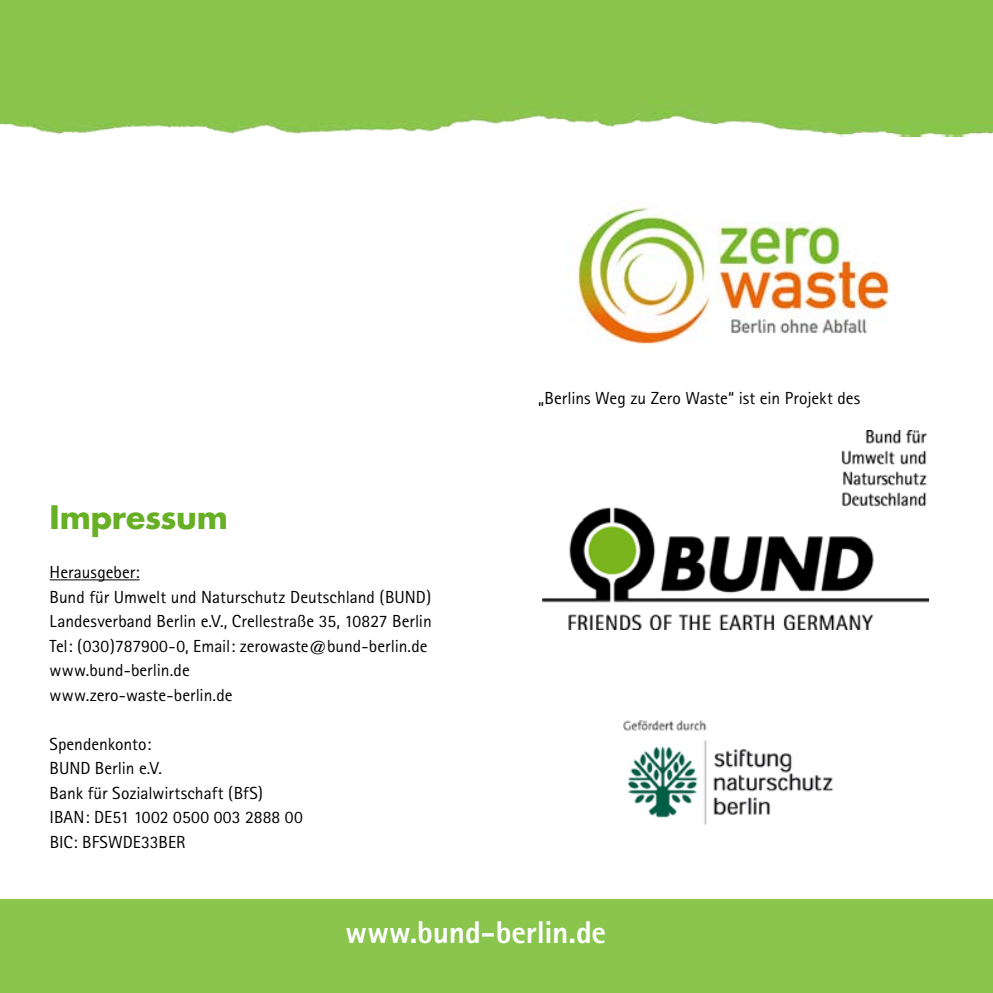
<style>
.page{position:relative;width:993px;height:993px;background:#fff}
.page>*{position:absolute;margin:0;border:0;box-sizing:border-box;transform-origin:0 0}
.t1{font:800 31.5px "Rotis Sans Serif";letter-spacing:-.005em;color:#fff}
.t2{font:700 31.5px "Futura";letter-spacing:-.01em;color:#67af25}
.t3{font:17.5px/24.5px "Rotis Sans Serif";color:#000}
</style>
<div class="page">
<div style="left:0;top:899px;width:992px;height:93px;background:#8ac54e"></div>
<hr style="left:50px;top:579px;width:90px;height:1px;background:#000">
<img style="left:0;top:0;width:992px;height:136px">
<img style="left:623px;top:720px;width:211px;height:104px">
<img style="left:542px;top:431px;width:386px;height:198px">
<img style="left:577px;top:206px;width:313px;height:138px">
<h1 class="t2" style="left:50px;top:496px;width:180px">Impressum</h1>
<p class="t3" style="left:50px;top:559px;width:383px">Herausgeber:<br>Bund für Umwelt und Naturschutz Deutschland (BUND)<br>Landesverband Berlin e.V., Crellestraße 35, 10827 Berlin Tel: (030)787900-0, Email: zerowaste@bund-berlin.de www.bund-berlin.de<br>www.zero-waste-berlin.de</p>
<p class="t3" style="left:50px;top:731px;width:215px">Spendenkonto:<br>BUND Berlin e.V.<br>Bank für Sozialwirtschaft (BfS)<br>IBAN: DE51 1002 0500 003 2888</p>
<p class="t3" style="left:285px;top:804px;width:19px">00</p>
<p class="t3" style="left:50px;top:829px;width:137px">BIC: BFSWDE33BER</p>
<p class="t3" style="left:538px;top:385px;width:323px">„Berlins Weg zu Zero Waste“ ist ein Projekt des</p>
<h1 class="t1" style="left:345px;top:912px;width:262px">www.bund-berlin.de</h1>
</div>
